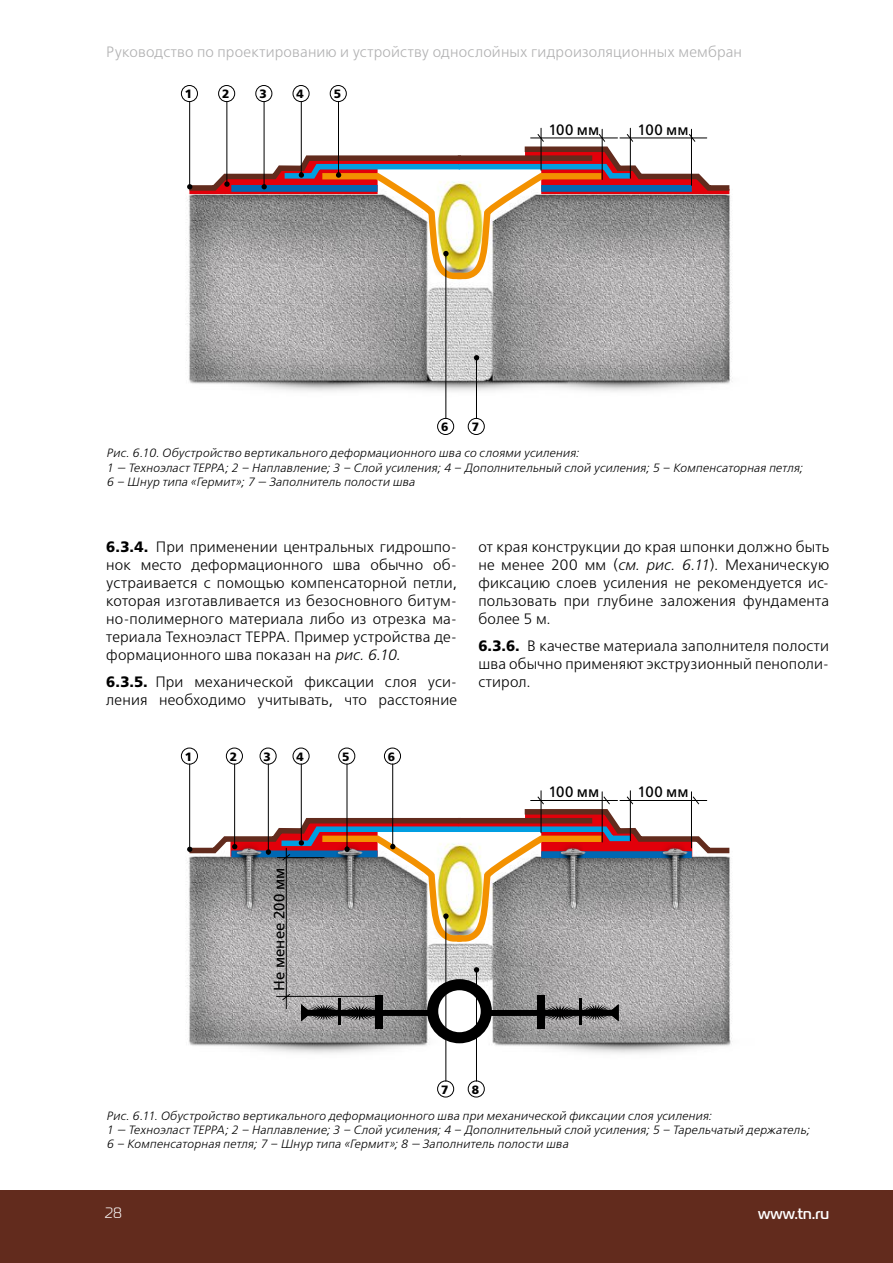
<style>
.page{position:relative;width:893px;height:1263px;background:#fff}
.page>*{position:absolute;margin:0;border:0;box-sizing:border-box;transform-origin:0 0}
.t1{font:300 15px/18px "Free Set C";letter-spacing:.01em;color:#000;text-align:justify}
.t2{font:300 15px "Free Set C";letter-spacing:.01em;color:#b1b1b2}
.t3{font:15px "Free Set C";letter-spacing:.01em;color:#000}
.t4{font:700 15px "Magistral C";letter-spacing:.035em;color:#fff}
.t5{font:15px "Magistral C";color:#fff}
.t6{font:italic 300 12px/14.4px "Free Set C";letter-spacing:.015em;color:#000}
.t7{font:12px "Free Set Bold C";color:#000}
.s1{font-family:"Free Set Bold C";font-weight:400}
.s2{font-style:italic}
</style>
<div class="page">
<div style="left:0;top:1191px;width:893px;height:72px;background:#622b1d"></div>
<img style="left:186px;top:282px;width:546px;height:153px">
<div style="left:468px;top:418px;width:17px;height:17px;border:1px solid #000;border-radius:50%"></div>
<hr style="left:476px;top:358px;width:1px;height:61px;background:#000">
<svg style="left:474px;top:355px;width:5px;height:5px"></svg>
<hr style="left:630px;top:128px;width:1px;height:50px;background:#000">
<hr style="left:691px;top:129px;width:1px;height:56px;background:#000">
<hr style="left:541px;top:128px;width:1px;height:42px;background:#000">
<hr style="left:602px;top:129px;width:1px;height:50px;background:#000">
<div style="left:181px;top:85px;width:17px;height:17px;border:1px solid #000;border-radius:50%"></div>
<hr style="left:189px;top:101px;width:1px;height:86px;background:#000">
<div style="left:218px;top:85px;width:17px;height:17px;border:1px solid #000;border-radius:50%"></div>
<hr style="left:226px;top:101px;width:1px;height:82px;background:#000">
<div style="left:255px;top:85px;width:17px;height:17px;border:1px solid #000;border-radius:50%"></div>
<hr style="left:264px;top:101px;width:1px;height:86px;background:#000">
<div style="left:293px;top:85px;width:17px;height:17px;border:1px solid #000;border-radius:50%"></div>
<hr style="left:301px;top:101px;width:1px;height:73px;background:#000">
<div style="left:330px;top:85px;width:17px;height:17px;border:1px solid #000;border-radius:50%"></div>
<hr style="left:338px;top:101px;width:1px;height:73px;background:#000">
<div style="left:437px;top:418px;width:17px;height:17px;border:1px solid #000;border-radius:50%"></div>
<hr style="left:445px;top:255px;width:1px;height:164px;background:#000">
<svg style="left:187px;top:134px;width:544px;height:148px"></svg>
<img style="left:186px;top:945px;width:546px;height:153px">
<div style="left:468px;top:1080px;width:17px;height:17px;border:1px solid #000;border-radius:50%"></div>
<hr style="left:476px;top:971px;width:1px;height:110px;background:#000">
<svg style="left:474px;top:967px;width:5px;height:5px"></svg>
<hr style="left:630px;top:791px;width:1px;height:50px;background:#000">
<hr style="left:691px;top:792px;width:1px;height:56px;background:#000">
<hr style="left:541px;top:791px;width:1px;height:42px;background:#000">
<hr style="left:602px;top:792px;width:1px;height:50px;background:#000">
<div style="left:181px;top:747px;width:17px;height:18px;border:1px solid #000;border-radius:50%"></div>
<hr style="left:189px;top:764px;width:1px;height:86px;background:#000">
<div style="left:226px;top:747px;width:17px;height:18px;border:1px solid #000;border-radius:50%"></div>
<hr style="left:234px;top:764px;width:1px;height:82px;background:#000">
<div style="left:260px;top:747px;width:17px;height:18px;border:1px solid #000;border-radius:50%"></div>
<hr style="left:268px;top:764px;width:1px;height:89px;background:#000">
<div style="left:293px;top:747px;width:17px;height:18px;border:1px solid #000;border-radius:50%"></div>
<hr style="left:301px;top:764px;width:1px;height:79px;background:#000">
<div style="left:384px;top:747px;width:17px;height:18px;border:1px solid #000;border-radius:50%"></div>
<hr style="left:392px;top:764px;width:1px;height:81px;background:#000">
<div style="left:437px;top:1080px;width:17px;height:17px;border:1px solid #000;border-radius:50%"></div>
<hr style="left:445px;top:917px;width:1px;height:164px;background:#000">
<svg style="left:427px;top:979px;width:65px;height:64px"></svg>
<div style="left:537px;top:996px;width:7px;height:33px;background:#000"></div>
<svg style="left:544px;top:1004px;width:75px;height:17px"></svg>
<div style="left:489px;top:1010px;width:125px;height:6px;background:#000"></div>
<div style="left:376px;top:996px;width:7px;height:33px;background:#000"></div>
<svg style="left:301px;top:1004px;width:75px;height:17px"></svg>
<div style="left:305px;top:1010px;width:125px;height:6px;background:#000"></div>
<hr style="left:338px;top:998px;width:3px;height:26px;background:#000">
<hr style="left:579px;top:998px;width:3px;height:26px;background:#000">
<div style="left:338px;top:747px;width:17px;height:18px;border:1px solid #000;border-radius:50%"></div>
<hr style="left:347px;top:764px;width:1px;height:84px;background:#000">
<hr style="left:286px;top:848px;width:1px;height:161px;background:#000">
<hr style="left:277px;top:996px;width:100px;height:1px;background:#000">
<svg style="left:187px;top:796px;width:544px;height:149px"></svg>
<svg style="left:282px;top:994px;width:8px;height:6px"></svg>
<img style="left:560px;top:843px;width:25px;height:68px">
<img style="left:661px;top:843px;width:26px;height:68px">
<p class="t2" style="left:106px;top:43px;width:637px">Руководство по проектированию и устройству однослойных гидроизоляционных мембран</p>
<p class="t7" style="left:185px;top:87px;width:9px">1</p>
<p class="t7" style="left:222px;top:87px;width:9px">2</p>
<p class="t7" style="left:259px;top:87px;width:9px">3</p>
<p class="t7" style="left:297px;top:87px;width:9px">4</p>
<p class="t7" style="left:334px;top:87px;width:9px">5</p>
<p class="t3" style="left:548px;top:121px;width:52px">100 мм</p>
<p class="t3" style="left:638px;top:121px;width:52px">100 мм</p>
<p class="t7" style="left:441px;top:420px;width:9px">6</p>
<p class="t7" style="left:472px;top:420px;width:9px">7</p>
<p class="t6" style="left:106px;top:446px;width:698px">Рис. 6.10. Обустройство вертикального деформационного шва со слоями усиления:<br>1 — Техноэласт ТЕРРА; 2 – Наплавление; 3 – Cлой усиления; 4 – Дополнительный слой усиления; 5 – Компенсаторная петля;<br>6 – Шнур типа «Гермит»; 7 — Заполнитель полости шва</p>
<p class="t1" style="left:106px;top:538px;width:352px"><span class="s1">6.3.4.</span> При применении центральных гидрошпо&shy;нок место деформационного шва обычно об&shy;устраивается с помощью компенсаторной петли, которая изготавливается из безосновного битум&shy;но-полимерного материала либо из отрезка ма&shy;териала Техноэласт ТЕРРА. Пример устройства де&shy;формационного шва показан на <span class="s2">рис. 6.10</span>.</p>
<p class="t1" style="left:106px;top:673px;width:352px"><span class="s1">6.3.5.</span> При механической фиксации слоя уси&shy;ления необходимо учитывать, что расстояние</p>
<p class="t7" style="left:185px;top:749px;width:9px">1</p>
<p class="t7" style="left:230px;top:749px;width:9px">2</p>
<p class="t7" style="left:264px;top:749px;width:9px">3</p>
<p class="t7" style="left:297px;top:749px;width:9px">4</p>
<p class="t7" style="left:388px;top:749px;width:9px">6</p>
<p class="t7" style="left:342px;top:749px;width:9px">5</p>
<p class="t1" style="left:478px;top:538px;width:352px">от края конструкции до края шпонки должно быть не менее 200 мм (<span class="s2">см. рис. 6.11</span>). Механическую фиксацию слоев усиления не рекомендуется ис&shy;пользовать при глубине заложения фундамента более 5 м.</p>
<p class="t1" style="left:478px;top:637px;width:352px"><span class="s1">6.3.6.</span> В качестве материала заполнителя полости шва обычно применяют экструзионный пенополи&shy;стирол.</p>
<p class="t3" style="left:548px;top:784px;width:52px">100 мм</p>
<p class="t3" style="left:638px;top:784px;width:52px">100 мм</p>
<p class="t3" style="left:271px;top:991px;width:125px;rotate:-90deg">Не менее 200 мм</p>
<p class="t7" style="left:441px;top:1082px;width:9px">7</p>
<p class="t7" style="left:472px;top:1082px;width:9px">8</p>
<p class="t6" style="left:106px;top:1109px;width:705px">Рис. 6.11. Обустройство вертикального деформационного шва при механической фиксации слоя усиления:<br>1 — Техноэласт ТЕРРА; 2 – Наплавление; 3 – Cлой усиления; 4 – Дополнительный слой усиления; 5 – Тарельчатый держатель;<br>6 – Компенсаторная петля; 7 – Шнур типа «Гермит»; 8 — Заполнитель полости шва</p>
<p class="t5" style="left:104px;top:1205px;width:19px">28</p>
<p class="t4" style="left:758px;top:1205px;width:72px">www.tn.ru</p>
</div>
